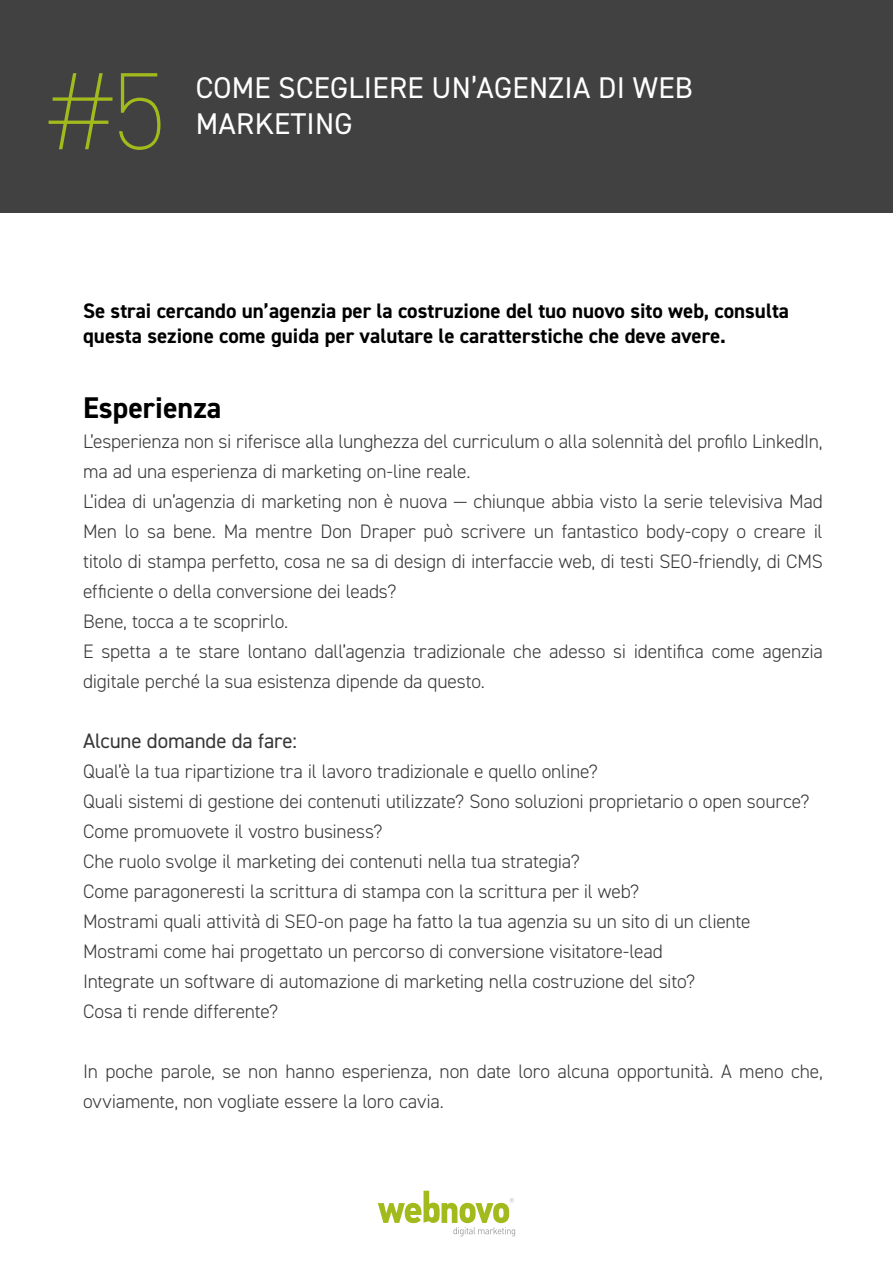
<style>
.page{position:relative;width:893px;height:1263px;background:#fff}
.page>*{position:absolute;margin:0;border:0;box-sizing:border-box;transform-origin:0 0}
.t1{font:200 110.25px "DIN2014";color:#a3ba1c}
.t2{font:30px "DIN2014";letter-spacing:.01em;color:#fff}
.t3{font:700 30px "DIN2014";color:#000}
.t4{font:700 21px/25.2px "DIN2014";color:#000}
.t5{font:21px "DIN2014";letter-spacing:-.005em;color:#383838}
.t6{font:300 19.5px/30px "DIN2014";letter-spacing:-.01em;color:#383838}
</style>
<div class="page">
<svg style="left:378px;top:1191px;width:137px;height:45px"></svg>
<div style="left:0;top:0;width:893px;height:213px;background:#414141"></div>
<h1 class="t1" style="left:51px;top:44px;width:116px">#5</h1>
<h2 class="t2" style="left:196px;top:69px;width:498px">COME SCEGLIERE UN’AGENZIA DI WEB</h2>
<h2 class="t2" style="left:196px;top:105px;width:158px">MARKETING</h2>
<p class="t4" style="left:83px;top:297px;width:708px">Se strai cercando un’agenzia per la costruzione del tuo nuovo sito web, consulta questa sezione come guida per valutare le caratterstiche che deve avere.</p>
<h2 class="t3" style="left:83px;top:387px;width:140px">Esperienza</h2>
<p class="t6" style="left:83px;top:426px;width:741px">L’esperienza non si riferisce alla lunghezza del curriculum o alla solennità del profilo LinkedIn, ma ad una esperienza di marketing on-line reale.<br>L’idea di un’agenzia di marketing non è nuova — chiunque abbia visto la serie televisiva Mad Men lo sa bene. Ma mentre Don Draper può scrivere un fantastico body-copy o creare il titolo di stampa perfetto, cosa ne sa di design di interfaccie web, di testi SEO-friendly, di CMS efficiente o della conversione dei leads?<br>Bene, tocca a te scoprirlo.<br>E spetta a te stare lontano dall’agenzia tradizionale che adesso si identifica come agenzia digitale perché la sua esistenza dipende da questo.</p>
<p class="t5" style="left:83px;top:727px;width:215px">Alcune domande da fare:</p>
<p class="t6" style="left:83px;top:756px;width:728px">Qual’è la tua ripartizione tra il lavoro tradizionale e quello online?<br>Quali sistemi di gestione dei contenuti utilizzate? Sono soluzioni proprietario o open source?<br>Come promuovete il vostro business?<br>Che ruolo svolge il marketing dei contenuti nella tua strategia?<br>Come paragoneresti la scrittura di stampa con la scrittura per il web?<br>Mostrami quali attività di SEO-on page ha fatto la tua agenzia su un sito di un cliente Mostrami come hai progettato un percorso di conversione visitatore-lead<br>Integrate un software di automazione di marketing nella costruzione del sito?<br>Cosa ti rende differente?</p>
<p class="t6" style="left:83px;top:1056px;width:741px">In poche parole, se non hanno esperienza, non date loro alcuna opportunità. A meno che, ovviamente, non vogliate essere la loro cavia.</p>
</div>
